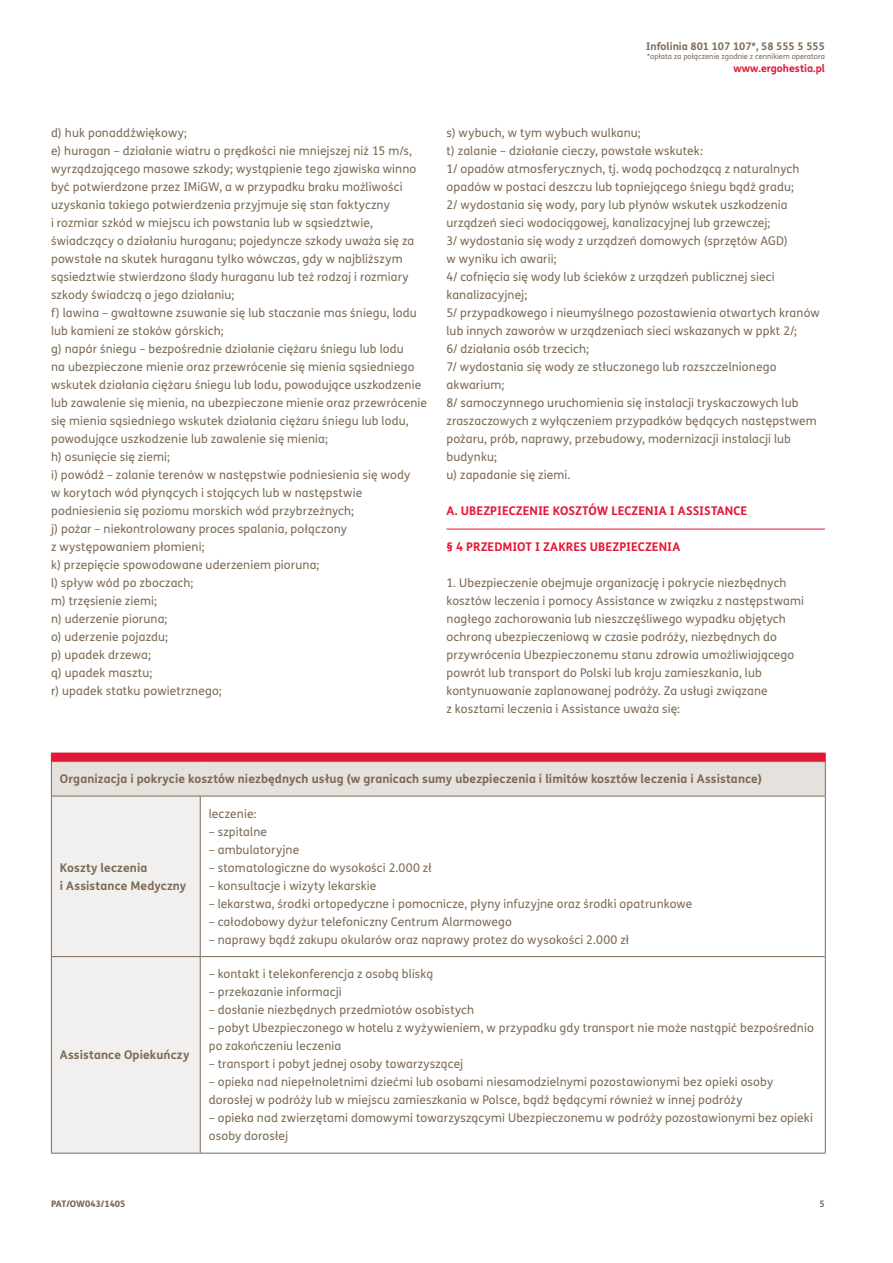
<style>
.page{position:relative;width:893px;height:1263px;background:#fff}
.page>*{position:absolute;margin:0;border:0;box-sizing:border-box;transform-origin:0 0}
.t1{font:12px/18px "FS Me";letter-spacing:.01em;color:#7c6a55}
.t2{font:700 12px/18px "FS Me";letter-spacing:.01em;color:#7c6a55}
.t3{font:700 12px "FS Me";color:#e31837}
.t4{font:700 10.5px "FS Me";color:#7c6a55}
.t5{font:700 10.5px "FS Me";color:#e31837}
.t6{font:800 9px "FS Me";color:#7c6a55}
.t7{font:700 9px "FS Me";color:#7c6a55}
.t8{font:7.5px "FS Me";color:#7c6a55}
</style>
<div class="page">
<hr style="left:446px;top:529px;width:379px;height:1px;background:#e31837">
<div style="left:51px;top:753px;width:774px;height:8px;background:#e31837"></div>
<div style="left:51px;top:761px;width:774px;height:35px;background:#e5e1dd"></div>
<div style="left:52px;top:797px;width:148px;height:356px;background:#f2f0ee"></div>
<hr style="left:51px;top:761px;width:149px;height:1px;background:#7c6a55">
<hr style="left:51px;top:762px;width:1px;height:34px;background:#7c6a55">
<hr style="left:200px;top:761px;width:626px;height:1px;background:#7c6a55">
<hr style="left:825px;top:762px;width:1px;height:34px;background:#7c6a55">
<hr style="left:51px;top:796px;width:149px;height:1px;background:#7c6a55">
<hr style="left:51px;top:796px;width:1px;height:160px;background:#7c6a55">
<hr style="left:200px;top:796px;width:626px;height:1px;background:#7c6a55">
<hr style="left:200px;top:796px;width:1px;height:160px;background:#7c6a55">
<hr style="left:825px;top:796px;width:1px;height:160px;background:#7c6a55">
<hr style="left:51px;top:956px;width:149px;height:1px;background:#7c6a55">
<hr style="left:51px;top:957px;width:1px;height:196px;background:#7c6a55">
<hr style="left:200px;top:956px;width:626px;height:1px;background:#7c6a55">
<hr style="left:200px;top:957px;width:1px;height:196px;background:#7c6a55">
<hr style="left:825px;top:957px;width:1px;height:196px;background:#7c6a55">
<hr style="left:51px;top:1153px;width:149px;height:1px;background:#7c6a55">
<hr style="left:200px;top:1153px;width:626px;height:1px;background:#7c6a55">
<p class="t4" style="left:646px;top:39px;width:180px">Infolinia 801 107 107*, 58 555 5 555</p>
<p class="t8" style="left:647px;top:52px;width:179px">*opłata za połączenie zgodnie z cennikiem operatora</p>
<p class="t5" style="left:734px;top:60px;width:93px">www.ergohestia.pl</p>
<p class="t1" style="left:51px;top:123px;width:378px">d) huk ponaddźwiękowy;<br>e) huragan – działanie wiatru o prędkości nie mniejszej niż 15 m/s, wyrządzającego masowe szkody; wystąpienie tego zjawiska winno być potwierdzone przez IMiGW, a w przypadku braku możliwości uzyskania takiego potwierdzenia przyjmuje się stan faktyczny<br>i rozmiar szkód w miejscu ich powstania lub w sąsiedztwie, świadczący o działaniu huraganu; pojedyncze szkody uważa się za powstałe na skutek huraganu tylko wówczas, gdy w najbliższym sąsiedztwie stwierdzono ślady huraganu lub też rodzaj i rozmiary szkody świadczą o jego działaniu;<br>f) lawina – gwałtowne zsuwanie się lub staczanie mas śniegu, lodu lub kamieni ze stoków górskich;<br>g) napór śniegu – bezpośrednie działanie ciężaru śniegu lub lodu<br>na ubezpieczone mienie oraz przewrócenie się mienia sąsiedniego wskutek działania ciężaru śniegu lub lodu, powodujące uszkodzenie lub zawalenie się mienia, na ubezpieczone mienie oraz przewrócenie się mienia sąsiedniego wskutek działania ciężaru śniegu lub lodu, powodujące uszkodzenie lub zawalenie się mienia;<br>h) osunięcie się ziemi;<br>i) powódź – zalanie terenów w następstwie podniesienia się wody<br>w korytach wód płynących i stojących lub w następstwie podniesienia się poziomu morskich wód przybrzeżnych;<br>j) pożar – niekontrolowany proces spalania, połączony<br>z występowaniem płomieni;<br>k) przepięcie spowodowane uderzeniem pioruna;<br>l) spływ wód po zboczach;<br>m) trzęsienie ziemi;<br>n) uderzenie pioruna;<br>o) uderzenie pojazdu;<br>p) upadek drzewa;<br>q) upadek masztu;<br>r) upadek statku powietrznego;</p>
<p class="t1" style="left:446px;top:123px;width:375px">s) wybuch, w tym wybuch wulkanu;<br>t) zalanie – działanie cieczy, powstałe wskutek:<br>1/ opadów atmosferycznych, tj. wodą pochodzącą z naturalnych opadów w postaci deszczu lub topniejącego śniegu bądź gradu;<br>2/ wydostania się wody, pary lub płynów wskutek uszkodzenia urządzeń sieci wodociągowej, kanalizacyjnej lub grzewczej;<br>3/ wydostania się wody z urządzeń domowych (sprzętów AGD)<br>w wyniku ich awarii;<br>4/ cofnięcia się wody lub ścieków z urządzeń publicznej sieci kanalizacyjnej;<br>5/ przypadkowego i nieumyślnego pozostawienia otwartych kranów lub innych zaworów w urządzeniach sieci wskazanych w ppkt 2/;<br>6/ działania osób trzecich;<br>7/ wydostania się wody ze stłuczonego lub rozszczelnionego akwarium;<br>8/ samoczynnego uruchomienia się instalacji tryskaczowych lub zraszaczowych z wyłączeniem przypadków będących następstwem pożaru, prób, naprawy, przebudowy, modernizacji instalacji lub budynku;<br>u) zapadanie się ziemi.</p>
<p class="t3" style="left:446px;top:501px;width:302px">A. UBEZPIECZENIE KOSZTÓW LECZENIA I ASSISTANCE</p>
<p class="t3" style="left:446px;top:537px;width:235px">§ 4 PRZEDMIOT I ZAKRES UBEZPIECZENIA</p>
<p class="t1" style="left:446px;top:573px;width:359px">1. Ubezpieczenie obejmuje organizację i pokrycie niezbędnych kosztów leczenia i pomocy Assistance w związku z następstwami nagłego zachorowania lub nieszczęśliwego wypadku objętych ochroną ubezpieczeniową w czasie podróży, niezbędnych do przywrócenia Ubezpieczonemu stanu zdrowia umożliwiającego powrót lub transport do Polski lub kraju zamieszkania, lub kontynuowanie zaplanowanej podróży. Za usługi związane<br>z kosztami leczenia i Assistance uważa się:</p>
<p class="t2" style="left:60px;top:769px;width:703px">Organizacja i pokrycie kosztów niezbędnych usług (w granicach sumy ubezpieczenia i limitów kosztów leczenia i Assistance)</p>
<p class="t2" style="left:60px;top:858px;width:128px">Koszty leczenia<br>i Assistance Medyczny</p>
<p class="t2" style="left:60px;top:1045px;width:131px">Assistance Opiekuńczy</p>
<p class="t1" style="left:209px;top:804px;width:49px">leczenie:</p>
<p class="t1" style="left:209px;top:822px;width:60px">– szpitalne</p>
<p class="t1" style="left:209px;top:840px;width:92px">– ambulatoryjne</p>
<p class="t1" style="left:209px;top:858px;width:224px">– stomatologiczne do wysokości 2.000 zł</p>
<p class="t1" style="left:209px;top:876px;width:169px">– konsultacje i wizyty lekarskie</p>
<p class="t1" style="left:209px;top:894px;width:485px">– lekarstwa, środki ortopedyczne i pomocnicze, płyny infuzyjne oraz środki opatrunkowe</p>
<p class="t1" style="left:209px;top:912px;width:305px">– całodobowy dyżur telefoniczny Centrum Alarmowego</p>
<p class="t1" style="left:209px;top:930px;width:422px">– naprawy bądź zakupu okularów oraz naprawy protez do wysokości 2.000 zł</p>
<p class="t1" style="left:209px;top:965px;width:226px">– kontakt i telekonferencja z osobą bliską</p>
<p class="t1" style="left:209px;top:983px;width:135px">– przekazanie informacji</p>
<p class="t1" style="left:209px;top:1001px;width:267px">– dosłanie niezbędnych przedmiotów osobistych</p>
<p class="t1" style="left:209px;top:1019px;width:607px">– pobyt Ubezpieczonego w hotelu z wyżywieniem, w przypadku gdy transport nie może nastąpić bezpośrednio po zakończeniu leczenia</p>
<p class="t1" style="left:209px;top:1055px;width:256px">– transport i pobyt jednej osoby towarzyszącej</p>
<p class="t1" style="left:209px;top:1073px;width:566px">– opieka nad niepełnoletnimi dziećmi lub osobami niesamodzielnymi pozostawionymi bez opieki osoby dorosłej w podróży lub w miejscu zamieszkania w Polsce, bądź będącymi również w innej podróży</p>
<p class="t1" style="left:209px;top:1109px;width:606px">– opieka nad zwierzętami domowymi towarzyszącymi Ubezpieczonemu w podróży pozostawionymi bez opieki osoby dorosłej</p>
<p class="t6" style="left:51px;top:1197px;width:76px">PAT/OW043/1405</p>
<p class="t7" style="left:820px;top:1197px;width:7px">5</p>
</div>
